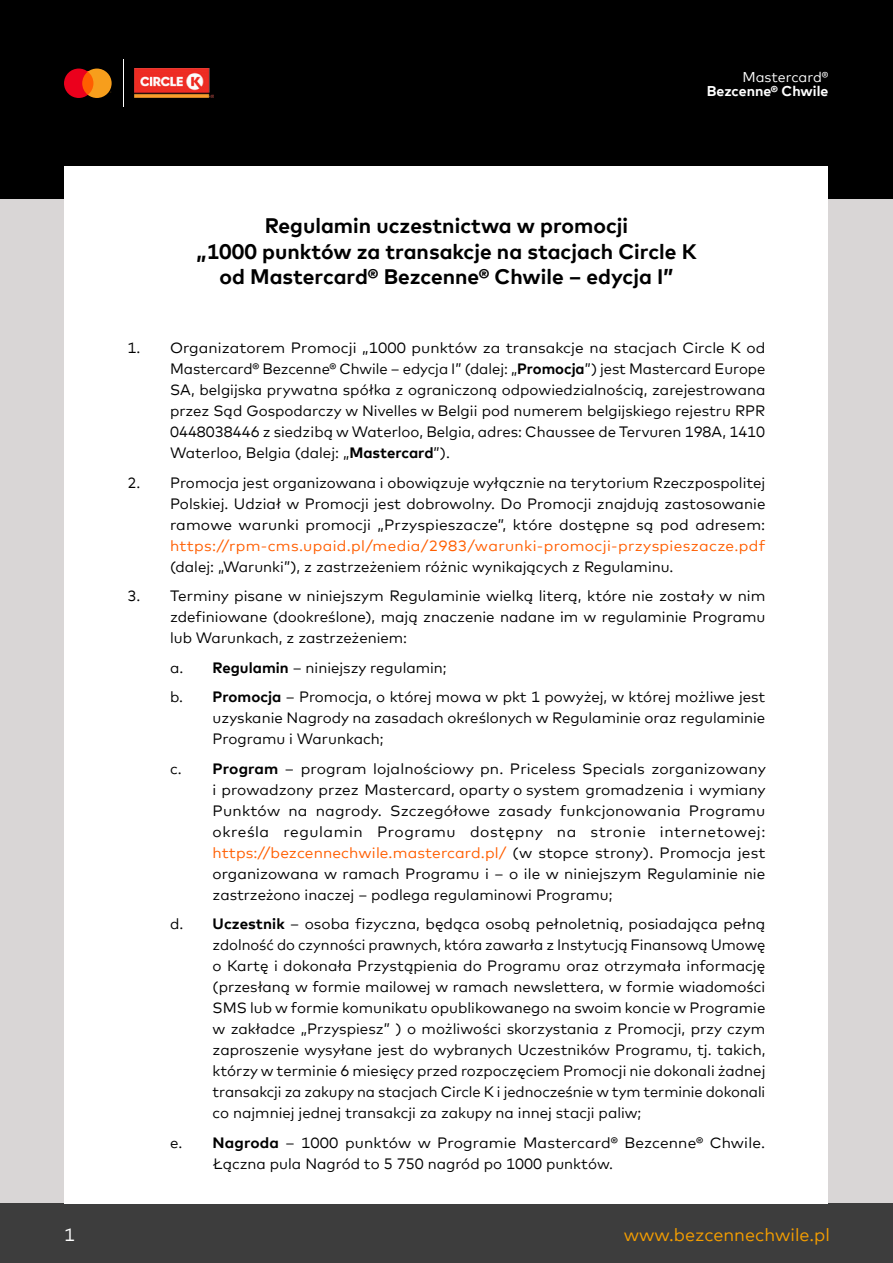
<style>
.page{position:relative;width:893px;height:1263px;background:#fff}
.page>*{position:absolute;margin:0;border:0;box-sizing:border-box;transform-origin:0 0}
.t1{font:700 21px/25.2px "Mark Offc For MC";color:#000;text-align:center}
.t2{font:18px "Mark Offc For MC";color:#f59e00}
.t3{font:18px "Mark Offc For MC";color:#fff}
.t4{font:15px/21px "Mark Offc For MC";color:#000;text-align:justify}
.t5{font:15px "Mark Offc For MC";letter-spacing:.025em;color:#ff5e00}
.t6{font:700 14.1px "Mark Offc For MC";color:#fff}
.t7{font:14.1px "Mark Offc For MC";color:#fff}
.s1{font-weight:700}
.s2{color:#ff5e00}
</style>
<div class="page">
<div style="left:0;top:132px;width:893px;height:1095px;background:#d9d6d6"></div>
<div style="left:0;top:1203px;width:893px;height:60px;background:#3d3d3d"></div>
<div style="left:0;top:0;width:893px;height:199px;background:#000"></div>
<div style="left:65px;top:167px;width:763px;height:1036px;background:#fff"></div>
<svg style="left:64px;top:69px;width:48px;height:29px"></svg>
<hr style="left:123px;top:59px;width:1px;height:48px;background:#fff">
<img style="left:135px;top:68px;width:78px;height:30px">
<p class="t7" style="left:742px;top:66px;width:87px">Mastercard®</p>
<p class="t6" style="left:707px;top:80px;width:123px">Bezcenne® Chwile</p>
<h1 class="t1" style="left:197px;top:212px;width:502px">Regulamin uczestnictwa w promocji<br>„1000 punktów za transakcje na stacjach Circle K od Mastercard® Bezcenne® Chwile – edycja I”</h1>
<p class="t4" style="left:170px;top:336px;width:597px;text-indent:-43px">1. Organizatorem Promocji „1000 punktów za transakcje na stacjach Circle K od Mastercard® Bezcenne® Chwile – edycja I” (dalej: „<span class="s1">Promocja</span>”) jest Mastercard Europe SA, belgijska prywatna spółka z ograniczoną odpowiedzialnością, zarejestrowana przez Sąd Gospodarczy w Nivelles w Belgii pod numerem belgijskiego rejestru RPR 0448038446 z siedzibą w Waterloo, Belgia, adres: Chaussee de Tervuren 198A, 1410<br>Waterloo, Belgia (dalej: „<span class="s1">Mastercard</span>”).</p>
<p class="t4" style="left:170px;top:471px;width:597px;text-indent:-43px">2. Promocja jest organizowana i obowiązuje wyłącznie na terytorium Rzeczpospolitej Polskiej. Udział w Promocji jest dobrowolny. Do Promocji znajdują zastosowanie ramowe warunki promocji „Przyspieszacze”, które dostępne są pod adresem:</p>
<p class="t5" style="left:170px;top:534px;width:597px">https://rpm-cms.upaid.pl/media/2983/warunki-promocji-przyspieszacze.pdf</p>
<p class="t4" style="left:170px;top:555px;width:505px">(dalej: „Warunki”), z zastrzeżeniem różnic wynikających z Regulaminu.</p>
<p class="t4" style="left:170px;top:584px;width:597px;text-indent:-43px">3. Terminy pisane w niniejszym Regulaminie wielką literą, które nie zostały w nim zdefiniowane (dookreślone), mają znaczenie nadane im w regulaminie Programu lub Warunkach, z zastrzeżeniem:</p>
<p class="t4" style="left:170px;top:651px;width:597px;line-height:29.5px">a. <span class="s1">Regulamin</span> – niniejszy regulamin;<br>b. <span class="s1">Promocja</span> – Promocja, o której mowa w pkt 1 powyżej, w której możliwe jest</p>
<p class="t4" style="left:213px;top:706px;width:554px">uzyskanie Nagrody na zasadach określonych w Regulaminie oraz regulaminie<br>Programu i Warunkach;</p>
<p class="t4" style="left:213px;top:757px;width:555px;text-indent:-43px">c. <span class="s1">Program</span> – program lojalnościowy pn. Priceless Specials zorganizowany i prowadzony przez Mastercard, oparty o system gromadzenia i wymiany Punktów na nagrody. Szczegółowe zasady funkcjonowania Programu określa regulamin Programu dostępny na stronie internetowej: <span class="s2">https://bezcennechwile.mastercard.pl/</span> (w stopce strony). Promocja jest organizowana w ramach Programu i – o ile w niniejszym Regulaminie nie zastrzeżono inaczej – podlega regulaminowi Programu;</p>
<p class="t4" style="left:213px;top:912px;width:554px;text-indent:-43px">d. <span class="s1">Uczestnik</span> – osoba fizyczna, będąca osobą pełnoletnią, posiadająca pełną zdolność do czynności prawnych, która zawarła z Instytucją Finansową Umowę o Kartę i dokonała Przystąpienia do Programu oraz otrzymała informację (przesłaną w formie mailowej w ramach newslettera, w formie wiadomości SMS lub w formie komunikatu opublikowanego na swoim koncie w Programie w zakładce „Przyspiesz” ) o możliwości skorzystania z Promocji, przy czym zaproszenie wysyłane jest do wybranych Uczestników Programu, tj. takich, którzy w terminie 6 miesięcy przed rozpoczęciem Promocji nie dokonali żadnej transakcji za zakupy na stacjach Circle K i jednocześnie w tym terminie dokonali co najmniej jednej transakcji za zakupy na innej stacji paliw;</p>
<p class="t4" style="left:213px;top:1131px;width:554px;text-indent:-43px">e. <span class="s1">Nagroda</span> – 1000 punktów w Programie Mastercard® Bezcenne® Chwile.<br>Łączna pula Nagród to 5 750 nagród po 1000 punktów.</p>
<p class="t3" style="left:64px;top:1221px;width:12px">1</p>
<p class="t2" style="left:624px;top:1221px;width:208px">www.bezcennechwile.pl</p>
</div>
